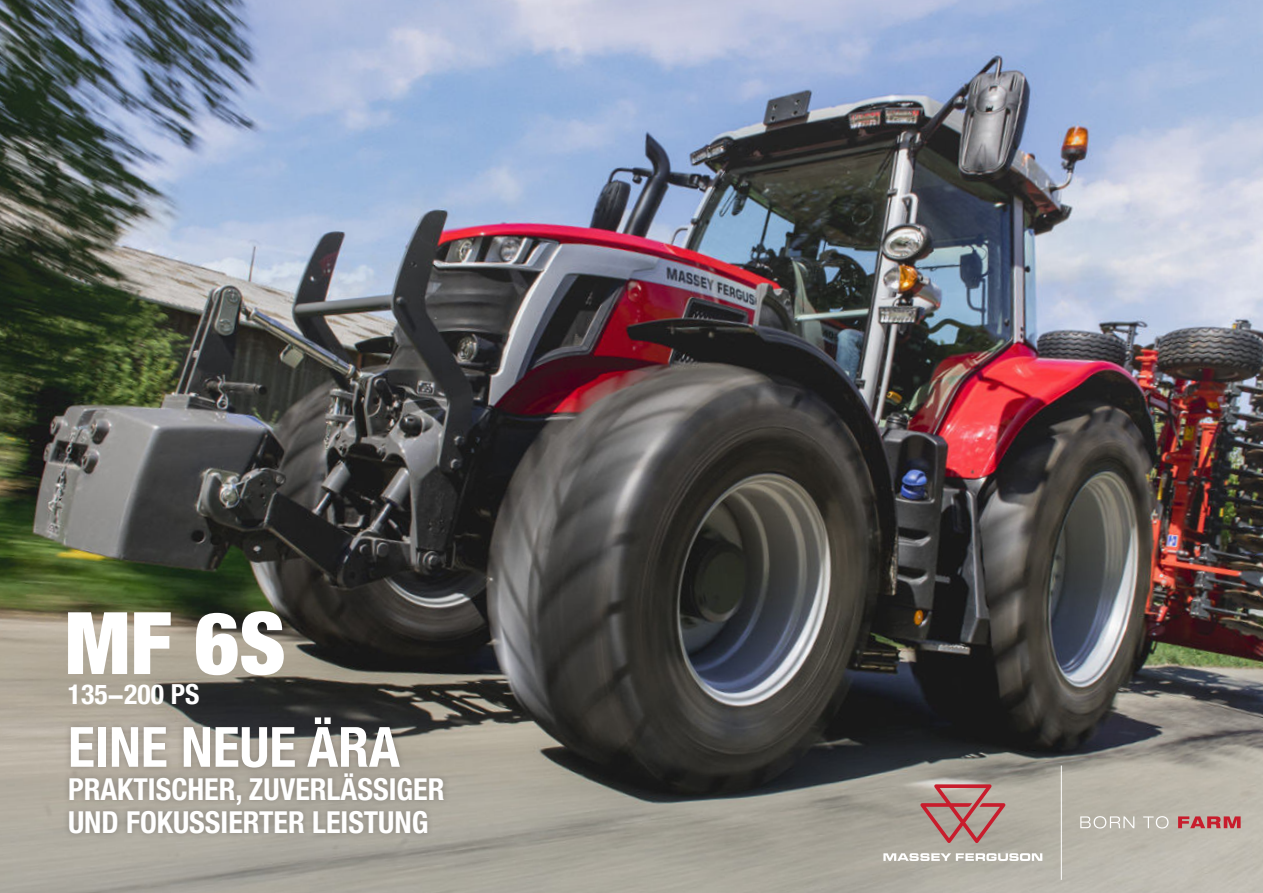
<style>
.page{position:relative;width:1263px;height:893px;background:#fff}
.page>*{position:absolute;margin:0;border:0;box-sizing:border-box;transform-origin:0 0}
.t1{font:900 condensed 86.4px "Helvetica Neue LTW1 G";color:#fff}
.t2{font:700 condensed 55.5px "Helvetica Neue LTW1 G";color:#fff}
.t3{font:700 condensed 30.15px/33px "Helvetica Neue LTW1 G";color:#fff}
.t4{font:700 condensed 27.6px "Helvetica Neue LTW1 G";color:#fff}
</style>
<div class="page">
<img style="left:0;top:0;width:1263px;height:893px">
<svg style="left:883px;top:853px;width:159px;height:8px"></svg>
<svg style="left:920px;top:784px;width:85px;height:59px;background:#b38581"></svg>
<svg style="left:1080px;top:816px;width:54px;height:12px"></svg>
<svg style="left:1143px;top:816px;width:25px;height:12px"></svg>
<svg style="left:1178px;top:816px;width:62px;height:12px"></svg>
<hr style="left:1061px;top:766px;width:1px;height:114px;background:#fff">
<div style="left:62px;top:711px;width:388px;height:129px;background:#231f20;opacity:.31"></div>
<h1 class="t1" style="left:65px;top:611px;width:222px">MF 6S</h1>
<p class="t4" style="left:68px;top:678px;width:133px">135−200 PS</p>
<h2 class="t2" style="left:68px;top:714px;width:333px">EINE NEUE ÄRA</h2>
<p class="t3" style="left:68px;top:773px;width:378px">PRAKTISCHER, ZUVERLÄSSIGER<br>UND FOKUSSIERTER LEISTUNG</p>
</div>
